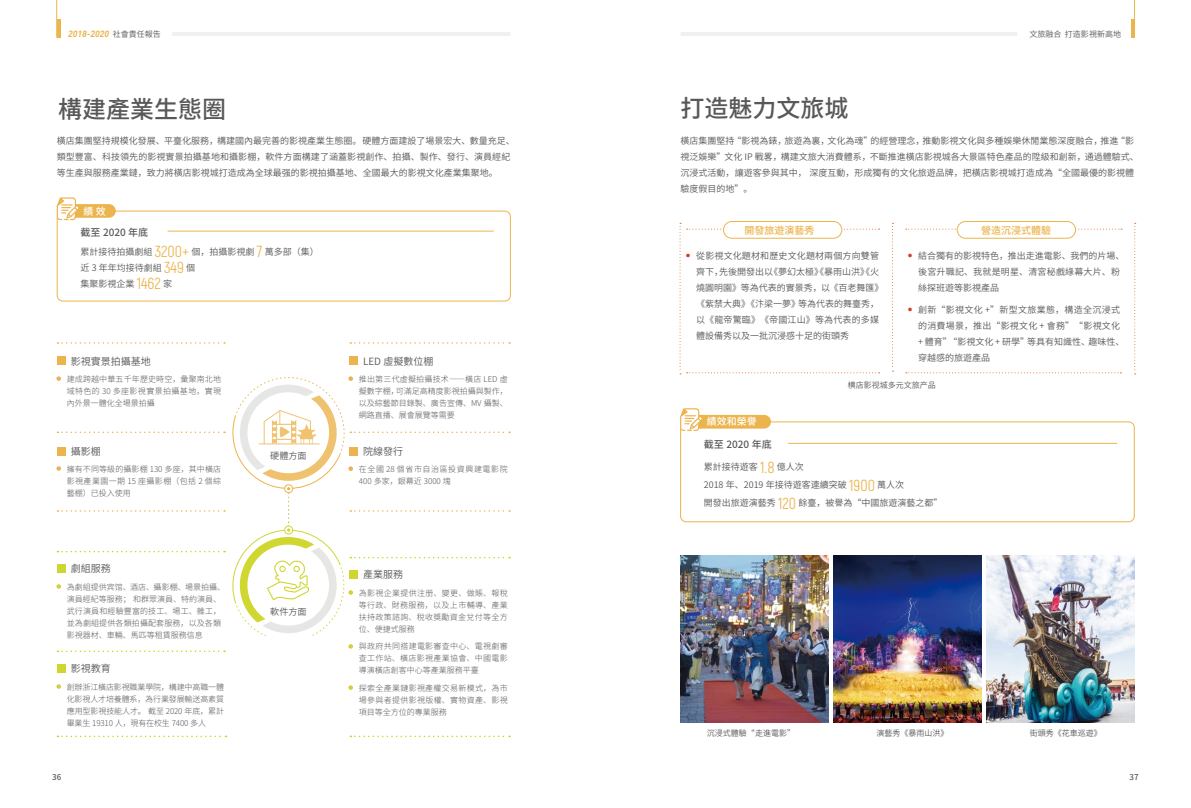
<style>
.page{position:relative;width:1191px;height:808px;background:#fff}
.page>*{position:absolute;margin:0;border:0;box-sizing:border-box;transform-origin:0 0}
.t1{font:500 24px "Source Han Sans CN";color:#595757}
.t2{font:10px "Source Han Sans CN";color:#595757}
.t3{font:500 10px "Source Han Sans CN";color:#595757}
.t4{font:500 10px "Source Han Sans CN";color:#ecb44d}
.t5{font:500 10px "Source Han Sans CN";color:#fff}
.t6{font:9.1px "Source Han Sans CN";color:#595757}
.t7{font:9px/16px "Source Han Sans CN";color:#595757}
.t8{font:9px/16px "Source Han Sans CN";letter-spacing:.025em;color:#595757}
.t9{font:italic 700 9px "DIN";color:#ecb44d}
.t10{font:300 8px/12px "Source Han Sans CN";letter-spacing:.015em;color:#595757;text-align:justify}
.t11{font:8px "Source Han Sans CN";color:#595757}
.t12{font:300 8px/12px "Source Han Sans CN";letter-spacing:.07em;color:#595757}
.t13{font:500 8px "Source Han Sans CN";color:#595757}
.s1{font-family:"Source Han Sans CN";font-weight:400;font-style:normal;font-size:8px;color:#595757}
.s2{font-family:"Akrobat";font-size:16px;color:#ecb44d}
</style>
<div class="page">
<hr style="left:56px;top:0;width:1px;height:38px;background:#ecb44d">
<hr style="left:57px;top:19px;width:3px;height:19px;background:#ecb44d">
<hr style="left:1134px;top:0;width:1px;height:38px;background:#ecb44d">
<svg style="left:1131px;top:19px;width:3px;height:19px"></svg>
<hr style="left:172px;top:32px;width:338px;height:4px;background:#f0f0f0">
<hr style="left:680px;top:32px;width:337px;height:4px;background:#f0f0f0">
<svg style="left:56px;top:210px;width:455px;height:92px"></svg>
<div style="left:57px;top:564px;width:8px;height:9px;background:#d0d630"></div>
<div style="left:57px;top:664px;width:8px;height:8px;background:#d0d630"></div>
<div style="left:57px;top:356px;width:8px;height:9px;background:#ecb44d"></div>
<div style="left:57px;top:447px;width:8px;height:9px;background:#ecb44d"></div>
<svg style="left:57px;top:431px;width:168px;height:2px"></svg>
<svg style="left:57px;top:510px;width:168px;height:2px"></svg>
<svg style="left:57px;top:342px;width:168px;height:2px"></svg>
<div style="left:349px;top:356px;width:8px;height:9px;background:#ecb44d"></div>
<svg style="left:350px;top:342px;width:160px;height:2px"></svg>
<svg style="left:57px;top:551px;width:168px;height:1px"></svg>
<svg style="left:57px;top:650px;width:168px;height:2px"></svg>
<svg style="left:350px;top:736px;width:160px;height:1px"></svg>
<svg style="left:57px;top:736px;width:169px;height:1px"></svg>
<img style="left:680px;top:555px;width:148px;height:168px">
<img style="left:833px;top:555px;width:148px;height:168px">
<img style="left:986px;top:555px;width:148px;height:168px">
<svg style="left:680px;top:421px;width:455px;height:102px"></svg>
<svg style="left:905px;top:229px;width:217px;height:1px"></svg>
<svg style="left:905px;top:372px;width:216px;height:1px"></svg>
<div style="left:957px;top:221px;width:118px;height:17px;background:#fff;border-radius:8px"></div>
<div style="left:956px;top:221px;width:120px;height:18px;border:1px solid #ecb44d;border-radius:8px"></div>
<div style="left:723px;top:221px;width:119px;height:18px;border:1px solid #ecb44d;border-radius:8px"></div>
<svg style="left:679px;top:223px;width:200px;height:151px"></svg>
<svg style="left:892px;top:223px;width:1px;height:149px"></svg>
<svg style="left:1134px;top:223px;width:1px;height:151px"></svg>
<svg style="left:57px;top:377px;width:4px;height:4px"></svg>
<svg style="left:57px;top:466px;width:4px;height:5px"></svg>
<svg style="left:57px;top:584px;width:4px;height:4px"></svg>
<svg style="left:57px;top:684px;width:4px;height:5px"></svg>
<svg style="left:349px;top:686px;width:4px;height:4px"></svg>
<svg style="left:349px;top:644px;width:4px;height:4px"></svg>
<svg style="left:232px;top:377px;width:278px;height:259px"></svg>
<svg style="left:57px;top:197px;width:59px;height:23px"></svg>
<svg style="left:680px;top:408px;width:91px;height:23px"></svg>
<p class="t9" style="left:68px;top:28px;width:94px">2018-2020 <span class="s1">社會責任報告</span></p>
<p class="t11" style="left:1029px;top:29px;width:93px">文旅融合 打造影視新高地</p>
<h1 class="t1" style="left:58px;top:95px;width:169px">構建產業生態圈</h1>
<p class="t7" style="left:57px;top:133px;width:460px">橫店集團堅持規模化發展、平臺化服務，構建國內最完善的影視產業生態圈。 硬體方面建設了場景宏大、數量充足、類型豐富、科技領先的影視實景拍攝基地和攝影棚，軟件方面構建了涵蓋影視創作、拍攝、製作、發行、演員經紀等生產與服務產業鏈，致力將橫店影視城打造成為全球最强的影視拍攝基地、全國最大的影視文化產業集聚地。</p>
<p class="t5" style="left:84px;top:205px;width:24px">績 效</p>
<p class="t3" style="left:80px;top:226px;width:69px">截至 2020 年底</p>
<p class="t7" style="left:80px;top:244px;width:240px">累計接待拍攝劇組 <span class="s2">3200+</span> 個，拍攝影視劇 <span class="s2">7</span> 萬多部（集）近 3 年年均接待劇組 <span class="s2">349</span> 個<br>集聚影視企業 <span class="s2">1462</span> 家</p>
<p class="t2" style="left:71px;top:355px;width:81px">影視實景拍攝基地</p>
<p class="t10" style="left:67px;top:373px;width:156px;text-indent:-10px"><sup>●</sup> 建成跨越中華五千年歷史時空，彙聚南北地域特色的 30 多座影視實景拍攝基地，實現內外景一體化全場景拍攝</p>
<p class="t2" style="left:71px;top:445px;width:31px">攝影棚</p>
<p class="t10" style="left:67px;top:463px;width:156px;text-indent:-10px"><sup>●</sup> 擁有不同等級的攝影棚 130 多座，其中橫店影視產業園一期 15 座攝影棚（包括 2 個綜藝棚）已投入使用</p>
<p class="t2" style="left:71px;top:563px;width:41px">劇組服務</p>
<p class="t10" style="left:67px;top:581px;width:160px;text-align:left;text-indent:-10px"><sup>●</sup> 為劇組提供宾馆、酒店、攝影棚、場景拍攝、演員經紀等服務；和群眾演員、特約演員、武行演員和經驗豐富的技工、場工、雜工，並為劇組提供各類拍攝配套服務，以及各類影視器材、車輛、馬匹等租賃服務信息</p>
<p class="t2" style="left:71px;top:663px;width:41px">影視教育</p>
<p class="t10" style="left:67px;top:681px;width:159px;text-indent:-10px"><sup>●</sup> 創辦浙江橫店影視職業學院，構建中高職一體化影視人才培養體系，為行業發展輸送高素質應用型影視技能人才。截至 2020 年底，累計畢業生 19310 人，現有在校生 7400 多人</p>
<p class="t6" style="left:270px;top:450px;width:38px">硬體方面</p>
<p class="t6" style="left:270px;top:606px;width:38px">軟件方面</p>
<p class="t2" style="left:363px;top:355px;width:72px">LED 虛擬數位棚</p>
<p class="t10" style="left:359px;top:373px;width:150px;text-indent:-10px"><sup>●</sup> 推出第三代虛擬拍攝技术——橫店 LED 虛擬數字棚，可滿足高精度影視拍攝與製作，以及綜藝節目錄製、廣告宣傳、MV 攝製、網路直播、展會展覽等需要</p>
<p class="t2" style="left:363px;top:445px;width:41px">院線發行</p>
<p class="t12" style="left:359px;top:463px;width:150px;text-indent:-10px"><sup>●</sup> 在全國 28 個省市自治區投資興建電影院<br>400 多家，銀幕近 3000 塊</p>
<p class="t2" style="left:363px;top:569px;width:41px">產業服務</p>
<p class="t10" style="left:359px;top:587px;width:150px;text-indent:-10px"><sup>●</sup> 為影視企業提供注册、變更、做賬、報稅等行政、財務服務，以及上市輔導、產業扶持政策諮詢、稅收獎勵資金兌付等全方位、便捷式服務</p>
<p class="t10" style="left:359px;top:640px;width:150px;text-indent:-10px"><sup>●</sup> 與政府共同搭建電影審查中心、電視劇審查工作站、橫店影視產業協會、中國電影導演橫店創客中心等產業服務平臺</p>
<p class="t10" style="left:359px;top:682px;width:150px;text-indent:-10px"><sup>●</sup> 探索全產業鏈影視產權交易新模式，為市場參與者提供影視版權、實物資產、影視項目等全方位的專業服務</p>
<h1 class="t1" style="left:680px;top:94px;width:169px">打造魅力文旅城</h1>
<p class="t7" style="left:680px;top:133px;width:460px">橫店集團堅持“影視為錶，旅遊為裏，文化為魂”的經營理念，推動影視文化與多種娛樂休閒業態深度融合，推進“影視泛娛樂”文化 IP 戰畧，構建文旅大消費體系，不斷推進橫店影視城各大景區特色產品的陞級和創新，通過體驗式、沉浸式活動，讓遊客參與其中， 深度互動，形成獨有的文化旅遊品牌，把橫店影視城打造成為“全國最優的影視體驗度假目的地”。</p>
<p class="t4" style="left:744px;top:224px;width:71px">開發旅遊演藝秀</p>
<p class="t4" style="left:981px;top:224px;width:71px">營造沉浸式體驗</p>
<p class="t7" style="left:696px;top:248px;width:189px;text-indent:-10px"><sup>●</sup> 從影視文化題材和歷史文化題材兩個方向雙管齊下，先後開發出以《夢幻太極》《暴雨山洪》《火燒圓明園》等為代表的實景秀，以《百老舞匯》《紫禁大典》《汴梁一夢》等為代表的舞臺秀，以《龍帝驚臨》《帝國江山》等為代表的多媒體設備秀以及一批沉浸感十足的街頭秀</p>
<p class="t7" style="left:918px;top:248px;width:208px;text-indent:-10px"><sup>●</sup> 結合獨有的影視特色，推出走進電影、我們的片場、後宮升職記、我就是明星、清宮秘戲綠幕大片、粉絲探班遊等影視產品</p>
<p class="t8" style="left:918px;top:302px;width:208px;text-indent:-10px"><sup>●</sup> 創新“影視文化 +”新型文旅業態，構造全沉浸式的消費場景，推出“影視文化 + 會務”“影視文化+ 體育”“影視文化 + 研學”等具有知識性、趣味性、穿越感的旅遊產品</p>
<p class="t5" style="left:707px;top:416px;width:51px">績效和榮譽</p>
<p class="t3" style="left:704px;top:439px;width:69px">截至 2020 年底</p>
<p class="t11" style="left:847px;top:381px;width:89px">横店影视城多元文旅产品</p>
<p class="t7" style="left:704px;top:458px;width:240px;line-height:18px">累計接待遊客 <span class="s2">1.8</span> 億人次<br>2018 年、2019 年接待遊客連續突破 <span class="s2">1900</span> 萬人次<br>開發出旅遊演藝秀 <span class="s2">120</span> 餘臺，被譽為“中國旅遊演藝之都”</p>
<p class="t11" style="left:707px;top:728px;width:89px">沉浸式體驗“走進電影”</p>
<p class="t11" style="left:876px;top:728px;width:73px">演藝秀《暴雨山洪》</p>
<p class="t11" style="left:1029px;top:728px;width:73px">街頭秀《花車巡遊》</p>
<p class="t13" style="left:52px;top:772px;width:11px">36</p>
<p class="t13" style="left:1129px;top:772px;width:11px">37</p>
</div>
